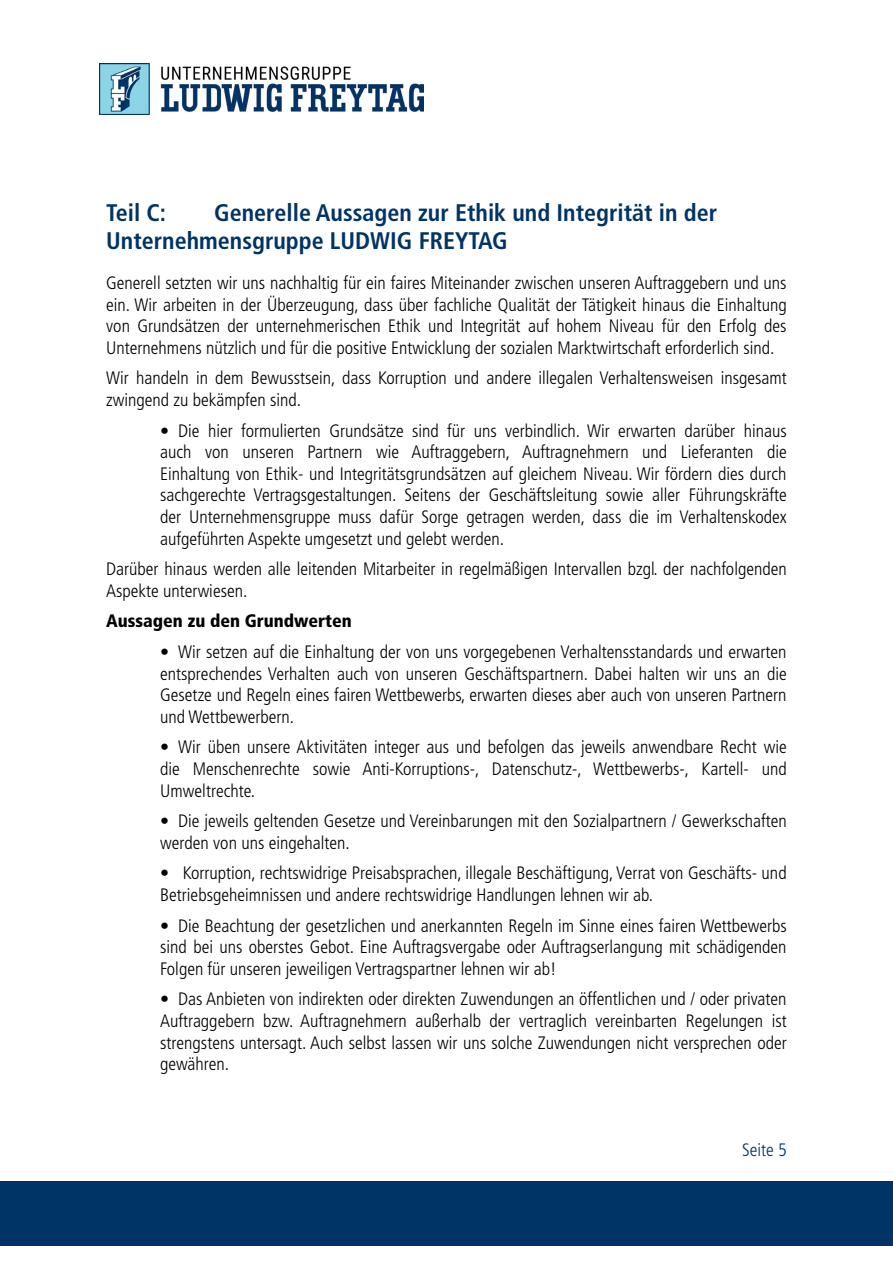
<style>
.page{position:relative;width:893px;height:1263px;background:#fff}
.page>*{position:absolute;margin:0;border:0;box-sizing:border-box;transform-origin:0 0}
.t1{font:700 condensed 24px/28.8px "Frutiger LT Pro";color:#036}
.t2{font:300 condensed 18px/21.6px "Frutiger LT Pro";color:#000;text-align:justify}
.t3{font:900 condensed 18px "Frutiger LT Pro";color:#000}
.t4{font:300 condensed 18px "Frutiger LT Pro";color:#036}
</style>
<div class="page">
<img style="left:100px;top:64px;width:324px;height:50px">
<div style="left:0;top:1181px;width:893px;height:64px;background:#036"></div>
<h1 class="t1" style="left:106px;top:198px;width:612px;text-indent:108px">Generelle Aussagen zur Ethik und Integrität in der<br>Unternehmensgruppe LUDWIG FREYTAG</h1>
<p class="t2" style="left:106px;top:272px;width:682px">Generell setzten wir uns nachhaltig für ein faires Miteinander zwischen unseren Auftraggebern und uns ein. Wir arbeiten in der Überzeugung, dass über fachliche Qualität der Tätigkeit hinaus die Einhaltung von Grundsätzen der unternehmerischen Ethik und Integrität auf hohem Niveau für den Erfolg des Unternehmens nützlich und für die positive Entwicklung der sozialen Marktwirtschaft erforderlich sind.</p>
<p class="t2" style="left:106px;top:367px;width:682px">Wir handeln in dem Bewusstsein, dass Korruption und andere illegalen Verhaltensweisen insgesamt zwingend zu bekämpfen sind.</p>
<p class="t2" style="left:160px;top:420px;width:628px">• Die hier formulierten Grundsätze sind für uns verbindlich. Wir erwarten darüber hinaus auch von unseren Partnern wie Auftraggebern, Auftragnehmern und Lieferanten die Einhaltung von Ethik- und Integritätsgrundsätzen auf gleichem Niveau. Wir fördern dies durch sachgerechte Vertragsgestaltungen. Seitens der Geschäftsleitung sowie aller Führungskräfte der Unternehmensgruppe muss dafür Sorge getragen werden, dass die im Verhaltenskodex aufgeführten Aspekte umgesetzt und gelebt werden.</p>
<p class="t2" style="left:106px;top:558px;width:682px">Darüber hinaus werden alle leitenden Mitarbeiter in regelmäßigen Intervallen bzgl. der nachfolgenden<br>Aspekte unterwiesen.</p>
<p class="t3" style="left:106px;top:610px;width:247px">Aussagen zu den Grundwerten</p>
<p class="t2" style="left:160px;top:641px;width:628px">• Wir setzen auf die Einhaltung der von uns vorgegebenen Verhaltensstandards und erwarten entsprechendes Verhalten auch von unseren Geschäftspartnern. Dabei halten wir uns an die Gesetze und Regeln eines fairen Wettbewerbs, erwarten dieses aber auch von unseren Partnern und Wettbewerbern.</p>
<p class="t2" style="left:160px;top:736px;width:628px">• Wir üben unsere Aktivitäten integer aus und befolgen das jeweils anwendbare Recht wie die Menschenrechte sowie Anti-Korruptions-, Datenschutz-, Wettbewerbs-, Kartell- und Umweltrechte.</p>
<p class="t2" style="left:160px;top:810px;width:628px">• Die jeweils geltenden Gesetze und Vereinbarungen mit den Sozialpartnern / Gewerkschaften werden von uns eingehalten.</p>
<p class="t2" style="left:160px;top:862px;width:628px">• Korruption, rechtswidrige Preisabsprachen, illegale Beschäftigung, Verrat von Geschäfts- und<br>Betriebsgeheimnissen und andere rechtswidrige Handlungen lehnen wir ab.</p>
<p class="t2" style="left:160px;top:915px;width:628px">• Die Beachtung der gesetzlichen und anerkannten Regeln im Sinne eines fairen Wettbewerbs sind bei uns oberstes Gebot. Eine Auftragsvergabe oder Auftragserlangung mit schädigenden Folgen für unseren jeweiligen Vertragspartner lehnen wir ab!</p>
<p class="t2" style="left:160px;top:988px;width:628px">• Das Anbieten von indirekten oder direkten Zuwendungen an öffentlichen und / oder privaten Auftraggebern bzw. Auftragnehmern außerhalb der vertraglich vereinbarten Regelungen ist strengstens untersagt. Auch selbst lassen wir uns solche Zuwendungen nicht versprechen oder gewähren.</p>
<h1 class="t1" style="left:106px;top:198px;width:61px">Teil C:</h1>
<p class="t4" style="left:742px;top:1139px;width:46px">Seite 5</p>
</div>
